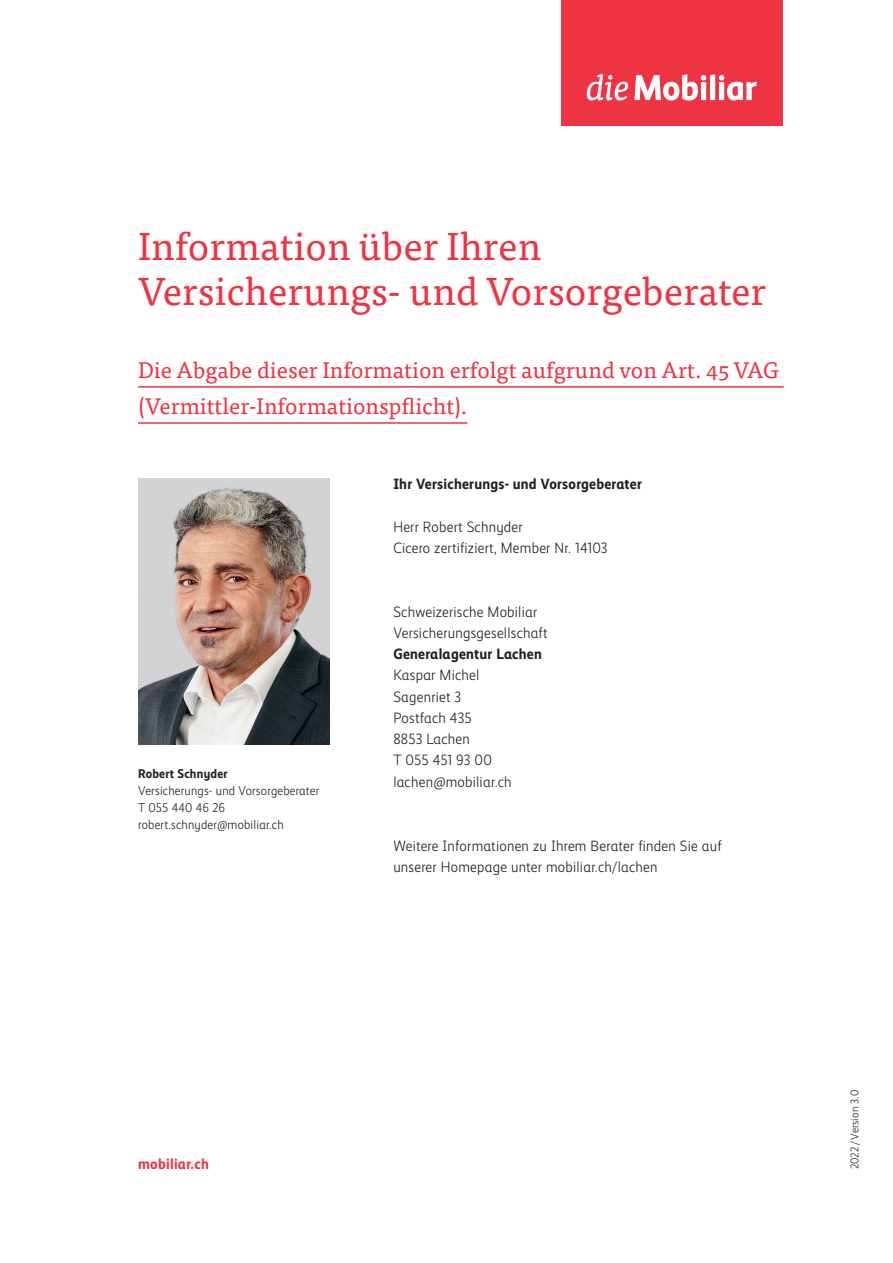
<style>
.page{position:relative;width:893px;height:1263px;background:#fff}
.page>*{position:absolute;margin:0;border:0;box-sizing:border-box;transform-origin:0 0}
.t1{font:39px/44.7px "Tisa Pro";color:#ee3343}
.t2{font:22.5px/36.2px "Tisa Pro";color:#ee3343}
.t3{font:300 15px/21.3px "Mobiliar Realist";letter-spacing:.015em;color:#231f20}
.t4{font:700 15px "Mobiliar Realist";letter-spacing:.015em;color:#231f20}
.t5{font:700 15px "Mobiliar Realist";letter-spacing:.015em;color:#ee3343}
.t6{font:300 12.75px/17px "Mobiliar Realist";letter-spacing:.015em;color:#231f20}
.t7{font:700 12.75px "Mobiliar Realist";letter-spacing:.015em;color:#231f20}
.t8{font:300 11.25px "Mobiliar Realist";letter-spacing:.015em;color:#231f20}
</style>
<div class="page">
<hr style="left:138px;top:386px;width:646px;height:2px;background:#ee3343">
<hr style="left:138px;top:422px;width:329px;height:2px;background:#ee3343">
<img style="left:138px;top:479px;width:192px;height:265px">
<div style="left:561px;top:0;width:221px;height:125px;background:#ee3343"></div>
<svg style="left:587px;top:74px;width:41px;height:26px"></svg>
<svg style="left:634px;top:74px;width:123px;height:27px"></svg>
<h1 class="t1" style="left:138px;top:222px;width:629px">Information über Ihren<br>Versicherungs- und Vorsorgeberater</h1>
<h2 class="t2" style="left:138px;top:351px;width:642px">Die Abgabe dieser Information erfolgt aufgrund von Art. 45 VAG (Vermittler-Informationspflicht).</h2>
<p class="t4" style="left:393px;top:475px;width:250px">Ihr Versicherungs- und Vorsorgeberater</p>
<p class="t7" style="left:138px;top:766px;width:91px">Robert Schnyder</p>
<p class="t6" style="left:138px;top:782px;width:183px">Versicherungs- und Vorsorgeberater<br>T 055 440 46 26 robert.schnyder@mobiliar.ch</p>
<p class="t3" style="left:393px;top:516px;width:216px">Herr Robert Schnyder<br>Cicero zertifiziert, Member Nr. 14103</p>
<p class="t3" style="left:393px;top:601px;width:156px">Schweizerische Mobiliar<br>Versicherungsgesellschaft</p>
<p class="t4" style="left:393px;top:645px;width:150px">Generalagentur Lachen</p>
<p class="t3" style="left:393px;top:665px;width:120px">Kaspar Michel<br>Sagenriet 3<br>Postfach 435<br>8853 Lachen<br>T 055 451 93 00 lachen@mobiliar.ch</p>
<p class="t3" style="left:393px;top:835px;width:330px">Weitere Informationen zu Ihrem Berater finden Sie auf unserer Homepage unter mobiliar.ch/lachen</p>
<p class="t5" style="left:138px;top:1155px;width:72px">mobiliar.ch</p>
<p class="t8" style="left:848px;top:1169px;width:81px;rotate:-90deg">2022 / Version 3.0</p>
</div>
